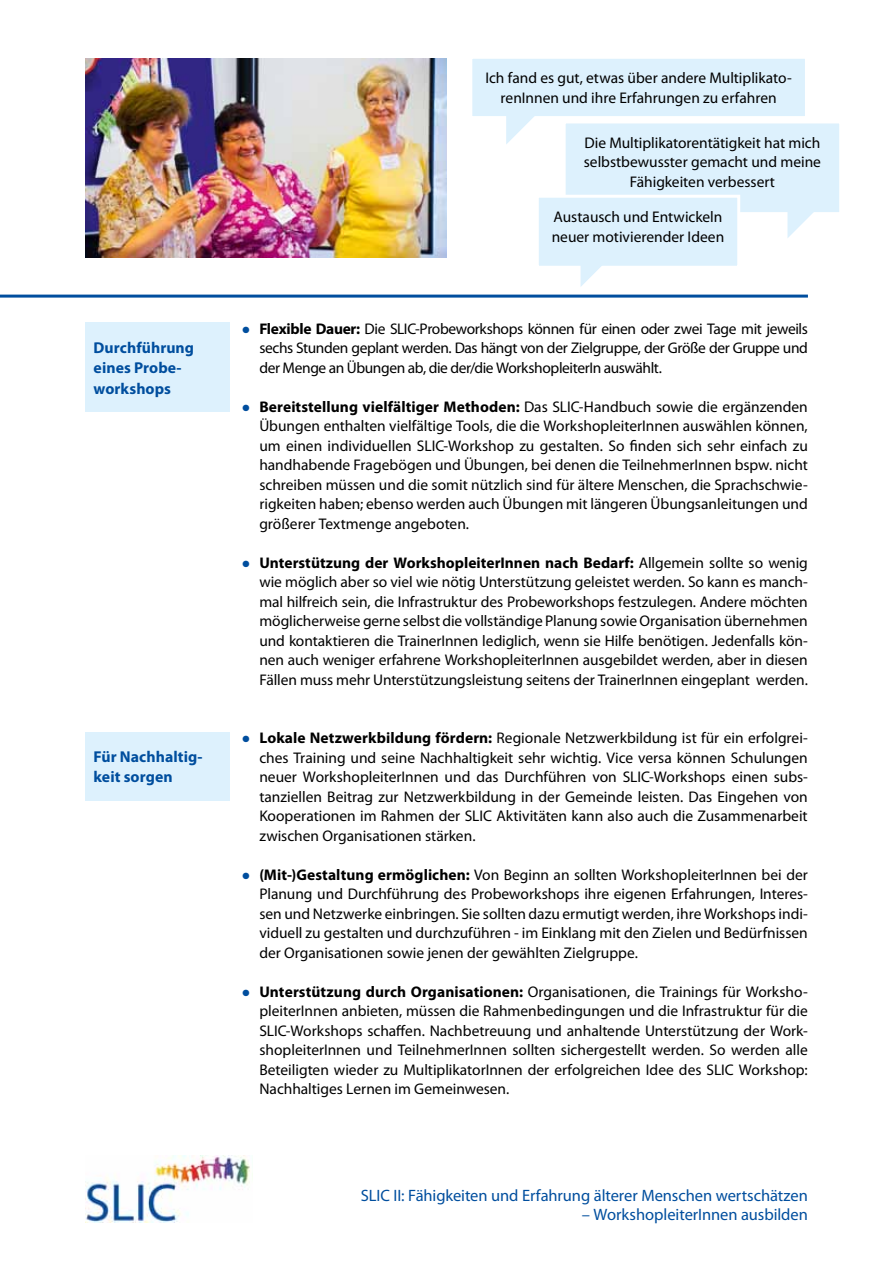
<style>
.page{position:relative;width:893px;height:1263px;background:#fff}
.page>*{position:absolute;margin:0;border:0;box-sizing:border-box;transform-origin:0 0}
.t1{font:16.5px "Myriad Pro";letter-spacing:-.005em;color:#004e9e}
.t2{font:700 15.75px/20.2px "Myriad Pro";letter-spacing:.005em;color:#004e9e}
.t3{font:15.45px/19.5px "Myriad Pro";letter-spacing:-.005em;color:#000;text-align:justify}
.s1{color:#004e9e}
.s2{font-weight:700}
</style>
<div class="page">
<div style="left:85px;top:322px;width:145px;height:90px;background:#ddf1fd"></div>
<div style="left:85px;top:732px;width:145px;height:69px;background:#ddf1fd"></div>
<img style="left:85px;top:1156px;width:165px;height:66px">
<img style="left:85px;top:59px;width:361px;height:198px">
<hr style="left:0;top:295px;width:808px;height:3px;background:#004e9e">
<svg style="left:472px;top:59px;width:367px;height:228px"></svg>
<p class="t2" style="left:94px;top:338px;width:102px">Durchführung eines Probe&shy;workshops</p>
<p class="t2" style="left:94px;top:747px;width:111px">Für Nachhaltig&shy;keit sorgen</p>
<p class="t3" style="left:485px;top:68px;width:308px;text-align:center">Ich fand es gut, etwas über andere Multiplikato&shy;renInnen und ihre Erfahrungen zu erfahren</p>
<p class="t3" style="left:584px;top:133px;width:239px;text-align:center">Die Multiplikatorentätigkeit hat mich selbstbewusster gemacht und meine<br>Fähigkeiten verbessert</p>
<p class="t3" style="left:552px;top:207px;width:174px">Austausch und Entwickeln neuer motivierender Ideen</p>
<p class="t3" style="left:259px;top:319px;width:550px;text-indent:-17px"><span class="s1">●</span> <span class="s2">Flexible Dauer:</span> Die SLIC-Probeworkshops können für einen oder zwei Tage mit jeweils sechs Stunden geplant werden. Das hängt von der Zielgruppe, der Größe der Gruppe und der Menge an Übungen ab, die der/die WorkshopleiterIn auswählt.</p>
<p class="t3" style="left:259px;top:397px;width:550px;text-indent:-17px"><span class="s1">●</span> <span class="s2">Bereitstellung vielfältiger Methoden:</span> Das SLIC-Handbuch sowie die ergänzenden Übungen enthalten vielfältige Tools, die die WorkshopleiterInnen auswählen können, um einen individuellen SLIC-Workshop zu gestalten. So finden sich sehr einfach zu handhabende Fragebögen und Übungen, bei denen die TeilnehmerInnen bspw. nicht schreiben müssen und die somit nützlich sind für ältere Menschen, die Sprachschwie&shy;rigkeiten haben; ebenso werden auch Übungen mit längeren Übungsanleitungen und größerer Textmenge angeboten.</p>
<p class="t3" style="left:259px;top:553px;width:550px;text-indent:-17px"><span class="s1">●</span> <span class="s2">Unterstützung der WorkshopleiterInnen nach Bedarf:</span> Allgemein sollte so wenig wie möglich aber so viel wie nötig Unterstützung geleistet werden. So kann es manch&shy;mal hilfreich sein, die Infrastruktur des Probeworkshops festzulegen. Andere möchten möglicherweise gerne selbst die vollständige Planung sowie Organisation übernehmen und kontaktieren die TrainerInnen lediglich, wenn sie Hilfe benötigen. Jedenfalls kön&shy;nen auch weniger erfahrene WorkshopleiterInnen ausgebildet werden, aber in diesen Fällen muss mehr Unterstützungsleistung seitens der TrainerInnen eingeplant werden.</p>
<p class="t3" style="left:259px;top:728px;width:550px;text-indent:-17px"><span class="s1">●</span> <span class="s2">Lokale Netzwerkbildung fördern:</span> Regionale Netzwerkbildung ist für ein erfolgrei&shy;ches Training und seine Nachhaltigkeit sehr wichtig. Vice versa können Schulungen neuer WorkshopleiterInnen und das Durchführen von SLIC-Workshops einen subs&shy;tanziellen Beitrag zur Netzwerkbildung in der Gemeinde leisten. Das Eingehen von Kooperationen im Rahmen der SLIC Aktivitäten kann also auch die Zusammenarbeit zwischen Organisationen stärken.</p>
<p class="t3" style="left:259px;top:865px;width:550px;text-indent:-17px"><span class="s1">●</span> <span class="s2">(Mit-)Gestaltung ermöglichen:</span> Von Beginn an sollten WorkshopleiterInnen bei der Planung und Durchführung des Probeworkshops ihre eigenen Erfahrungen, Interes&shy;sen und Netzwerke einbringen. Sie sollten dazu ermutigt werden, ihre Workshops indi&shy;viduell zu gestalten und durchzuführen - im Einklang mit den Zielen und Bedürfnissen der Organisationen sowie jenen der gewählten Zielgruppe.</p>
<p class="t3" style="left:259px;top:982px;width:550px;text-indent:-17px"><span class="s1">●</span> <span class="s2">Unterstützung durch Organisationen:</span> Organisationen, die Trainings für Worksho&shy;pleiterInnen anbieten, müssen die Rahmenbedingungen und die Infrastruktur für die SLIC-Workshops schaffen. Nachbetreuung und anhaltende Unterstützung der Work&shy;shopleiterInnen und TeilnehmerInnen sollten sichergestellt werden. So werden alle Beteiligten wieder zu MultiplikatorInnen der erfolgreichen Idee des SLIC Workshop:<br>Nachhaltiges Lernen im Gemeinwesen.</p>
<p class="t1" style="left:361px;top:1186px;width:448px">SLIC II: Fähigkeiten und Erfahrung älterer Menschen wertschätzen</p>
<p class="t1" style="left:582px;top:1206px;width:228px">– WorkshopleiterInnen ausbilden</p>
</div>
